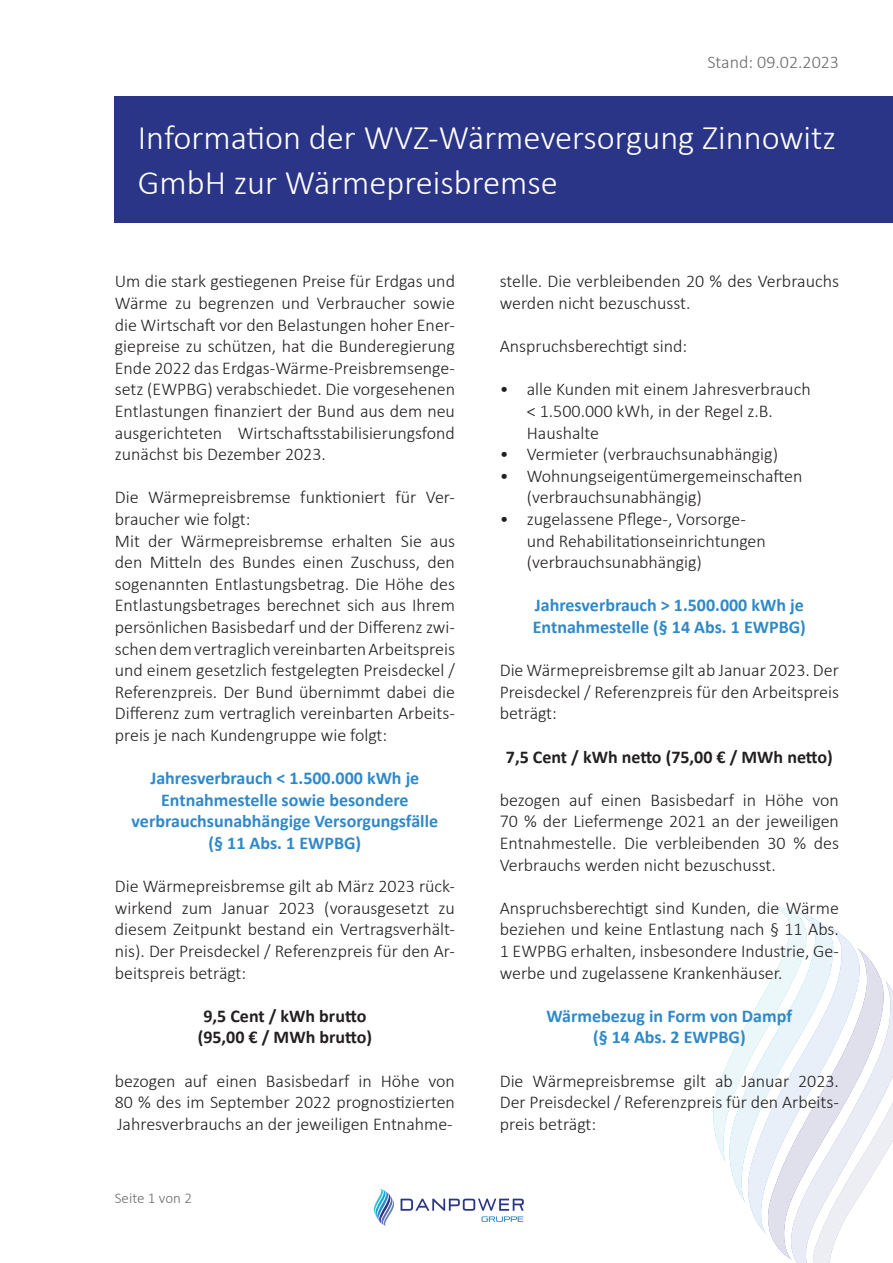
<style>
.page{position:relative;width:893px;height:1263px;background:#fff}
.page>*{position:absolute;margin:0;border:0;box-sizing:border-box;transform-origin:0 0}
.t1{font:300 34.5px/45px "Calibri";color:#fff}
.t2{font:300 18px/21.6px "Calibri";color:#231f20;text-align:justify}
.t3{font:700 18px/21.6px "Calibri";color:#2f89c9;text-align:center}
.t4{font:700 18px/21.6px "Calibri";color:#231f20;text-align:center}
.t5{font:300 18px "Calibri";color:#6b6b6e}
.t6{font:300 15px "Calibri";color:#6b6b6e}
</style>
<div class="page">
<svg style="left:713px;top:906px;width:180px;height:357px"></svg>
<svg style="left:401px;top:1198px;width:123px;height:24px"></svg>
<svg style="left:373px;top:1189px;width:21px;height:37px"></svg>
<div style="left:115px;top:96px;width:778px;height:127px;background:#2b3588"></div>
<p class="t5" style="left:707px;top:50px;width:133px">Stand: 09.02.2023</p>
<p class="t1" style="left:138px;top:114px;width:700px">Information der WVZ-Wärmeversorgung Zinnowitz<br>GmbH zur Wärmepreisbremse</p>
<p class="t2" style="left:115px;top:270px;width:342px">Um die stark gestiegenen Preise für Erdgas und Wärme zu begrenzen und Verbraucher sowie die Wirtschaft vor den Belastungen hoher Ener&shy;giepreise zu schützen, hat die Bunderegierung Ende 2022 das Erdgas-Wärme-Preisbremsenge&shy;setz (EWPBG) verabschiedet. Die vorgesehenen Entlastungen finanziert der Bund aus dem neu ausgerichteten Wirtschaftsstabilisierungsfond zunächst bis Dezember 2023.</p>
<p class="t2" style="left:115px;top:486px;width:342px">Die Wärmepreisbremse funktioniert für Ver&shy;braucher wie folgt:</p>
<p class="t2" style="left:115px;top:530px;width:342px">Mit der Wärmepreisbremse erhalten Sie aus den Mitteln des Bundes einen Zuschuss, den sogenannten Entlastungsbetrag. Die Höhe des Entlastungsbetrages berechnet sich aus Ihrem persönlichen Basisbedarf und der Differenz zwi&shy;schen dem vertraglich vereinbarten Arbeitspreis und einem gesetzlich festgelegten Preisdeckel / Referenzpreis. Der Bund übernimmt dabei die Differenz zum vertraglich vereinbarten Arbeits&shy;preis je nach Kundengruppe wie folgt:</p>
<p class="t3" style="left:132px;top:767px;width:308px">Jahresverbrauch &lt; 1.500.000 kWh je<br>Entnahmestelle sowie besondere verbrauchsunabhängige Versorgungsfälle (§ 11 Abs. 1 EWPBG)</p>
<p class="t2" style="left:115px;top:875px;width:342px">Die Wärmepreisbremse gilt ab März 2023 rück&shy;wirkend zum Januar 2023 (vorausgesetzt zu diesem Zeitpunkt bestand ein Vertragsverhält&shy;nis). Der Preisdeckel / Referenzpreis für den Ar&shy;beitspreis beträgt:</p>
<p class="t4" style="left:198px;top:1005px;width:176px">9,5 Cent / kWh brutto (95,00 € / MWh brutto)</p>
<p class="t2" style="left:115px;top:1070px;width:342px">bezogen auf einen Basisbedarf in Höhe von 80 % des im September 2022 prognostizierten Jahresverbrauchs an der jeweiligen Entnahme-</p>
<p class="t6" style="left:115px;top:1189px;width:79px">Seite 1 von 2</p>
<p class="t2" style="left:500px;top:270px;width:341px">stelle. Die verbleibenden 20 % des Verbrauchs werden nicht bezuschusst.</p>
<p class="t2" style="left:500px;top:335px;width:189px">Anspruchsberechtigt sind:</p>
<p class="t2" style="left:527px;top:378px;width:285px;text-align:left;text-indent:-27px">• alle Kunden mit einem Jahresverbrauch &lt; 1.500.000 kWh, in der Regel z.B.<br>Haushalte</p>
<p class="t2" style="left:500px;top:443px;width:280px">• Vermieter (verbrauchsunabhängig)</p>
<p class="t2" style="left:527px;top:465px;width:277px;text-indent:-27px">• Wohnungseigentümergemeinschaften (verbrauchsunabhängig)</p>
<p class="t2" style="left:527px;top:508px;width:241px;text-align:left;text-indent:-27px">• zugelassene Pflege-, Vorsorge&shy;und Rehabilitationseinrichtungen (verbrauchsunabhängig)</p>
<p class="t3" style="left:533px;top:594px;width:274px;text-align:left">Jahresverbrauch &gt; 1.500.000 kWh je<br>Entnahmestelle (§ 14 Abs. 1 EWPBG)</p>
<p class="t2" style="left:500px;top:659px;width:341px">Die Wärmepreisbremse gilt ab Januar 2023. Der Preisdeckel / Referenzpreis für den Arbeitspreis beträgt:</p>
<p class="t4" style="left:506px;top:746px;width:328px">7,5 Cent / kWh netto (75,00 € / MWh netto)</p>
<p class="t2" style="left:500px;top:789px;width:341px">bezogen auf einen Basisbedarf in Höhe von 70 % der Liefermenge 2021 an der jeweiligen Entnahmestelle. Die verbleibenden 30 % des Verbrauchs werden nicht bezuschusst.</p>
<p class="t2" style="left:500px;top:897px;width:341px">Anspruchsberechtigt sind Kunden, die Wärme beziehen und keine Entlastung nach § 11 Abs.<br>1 EWPBG erhalten, insbesondere Industrie, Ge&shy;werbe und zugelassene Krankenhäuser.</p>
<p class="t3" style="left:547px;top:1005px;width:247px">Wärmebezug in Form von Dampf (§ 14 Abs. 2 EWPBG)</p>
<p class="t2" style="left:500px;top:1070px;width:341px">Die Wärmepreisbremse gilt ab Januar 2023.<br>Der Preisdeckel / Referenzpreis für den Arbeits&shy;preis beträgt:</p>
</div>
